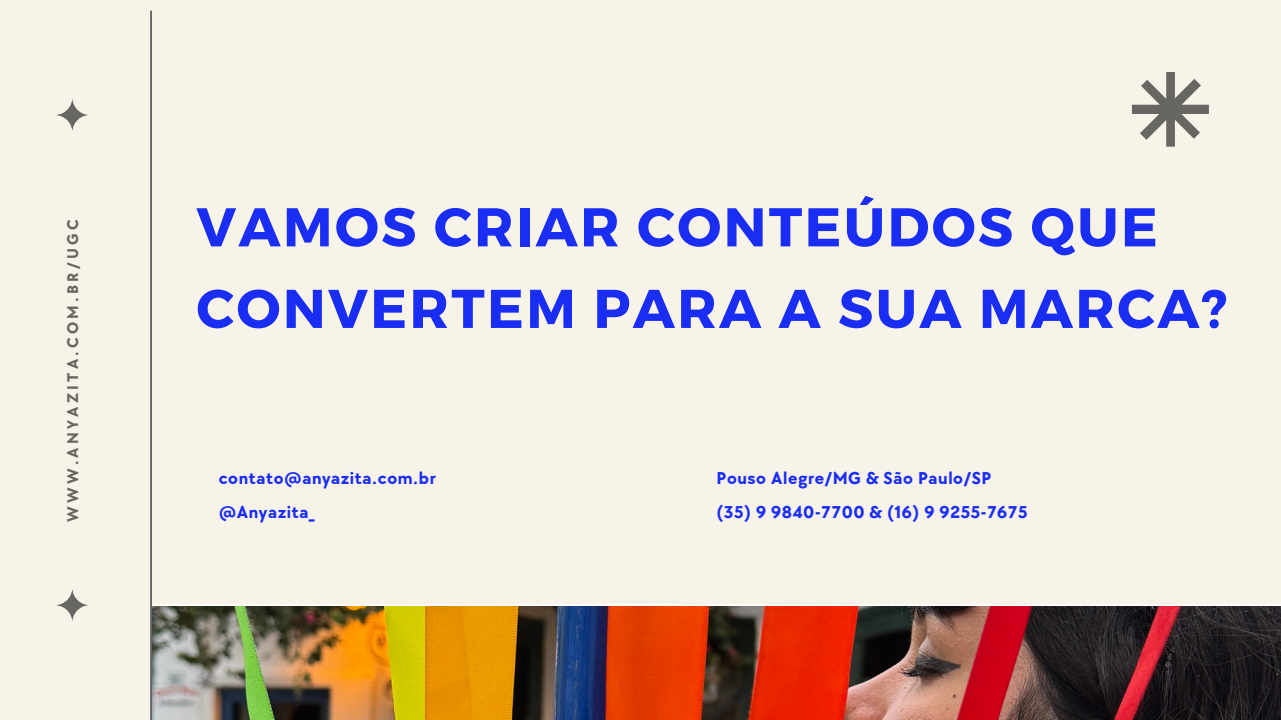
<style>
.page{position:relative;width:1281px;height:720px;background:#f8f3e8}
.page>*{position:absolute;margin:0;border:0;box-sizing:border-box;transform-origin:0 0}
.t1{font:700 54.5px/81.5px "Montserrat";letter-spacing:.045em;color:#1a2df3}
.t2{font:700 17.75px "TT Chocolates";letter-spacing:.03em;color:#1a2df3}
.t3{font:700 16px "TT Chocolates";letter-spacing:.205em;color:#686663}
</style>
<div class="page">
<svg style="left:1132px;top:72px;width:76px;height:75px"></svg>
<hr style="left:150px;top:604px;width:1130px;height:2px;background:#fff">
<img style="left:152px;top:606px;width:1129px;height:114px">
<hr style="left:150px;top:11px;width:2px;height:709px;background:#686663">
<svg style="left:56px;top:99px;width:32px;height:32px"></svg>
<svg style="left:56px;top:589px;width:32px;height:32px"></svg>
<p class="t3" style="left:64px;top:522px;width:305px;rotate:-90deg">WWW.ANYAZITA.COM.BR/UGC</p>
<p class="t1" style="left:196px;top:184px;width:1032px">VAMOS CRIAR CONTEÚDOS QUE<br>CONVERTEM PARA A SUA MARCA?</p>
<p class="t2" style="left:219px;top:468px;width:219px">contato@anyazita.com.br</p>
<h1 class="t2" style="left:219px;top:502px;width:97px">@Anyazita_</h1>
<p class="t2" style="left:716px;top:468px;width:277px">Pouso Alegre/MG &amp; São Paulo/SP</p>
<p class="t2" style="left:716px;top:502px;width:313px">(35) 9 9840-7700 &amp; (16) 9 9255-7675</p>
</div>
